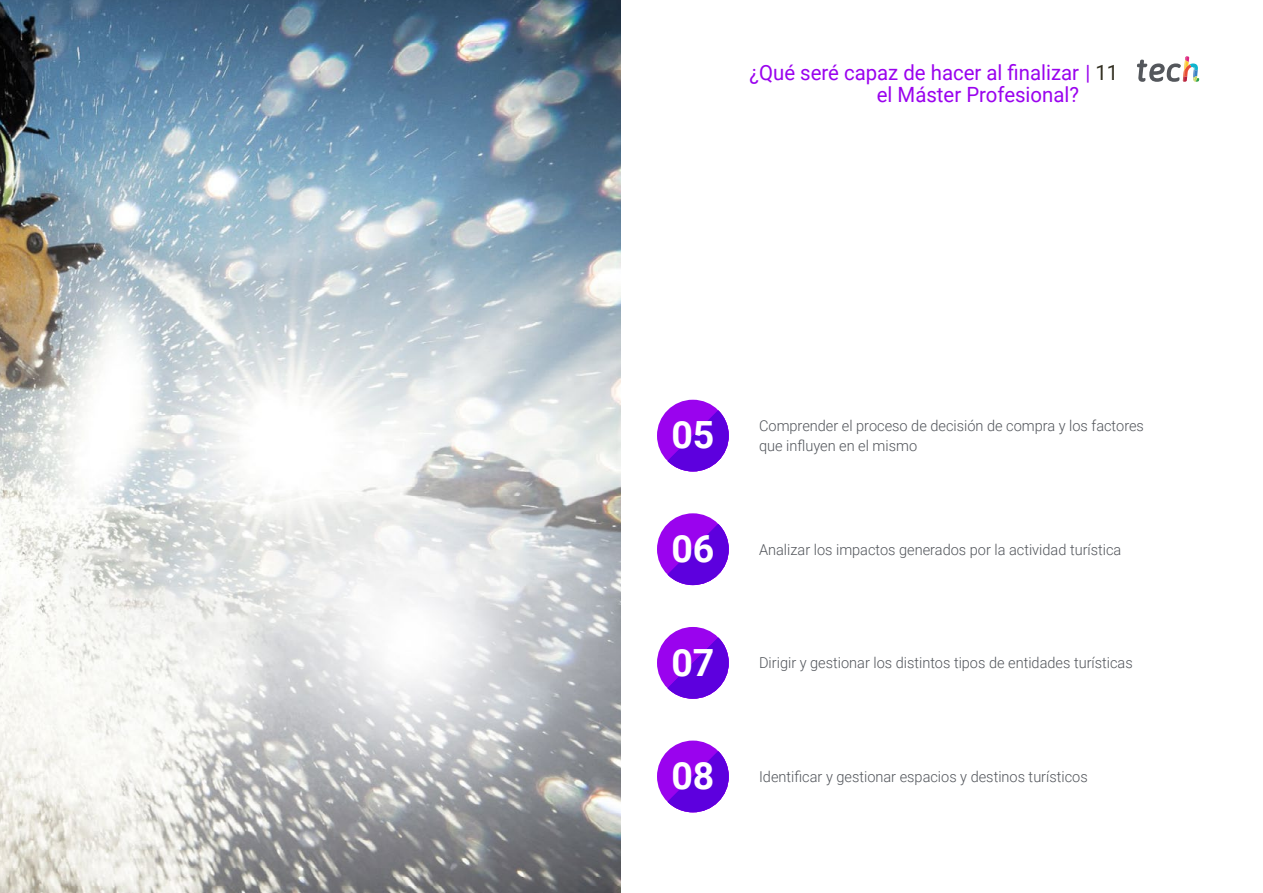
<style>
.page{position:relative;width:1263px;height:893px;background:#fff}
.page>*{position:absolute;margin:0;border:0;box-sizing:border-box;transform-origin:0 0}
.t1{font:700 37.5px "Roboto";color:#fff}
.t2{font:21px/22.5px "Roboto";color:#9a03ee}
.t3{font:300 15px "Roboto";color:#52555b}
.s1{color:#312e20}
</style>
<div class="page">
<div style="left:657px;top:513px;width:72px;height:72px;background:#9a03ee;border-radius:50%"></div>
<svg style="left:667px;top:524px;width:62px;height:61px"></svg>
<div style="left:657px;top:741px;width:72px;height:71px;background:#9a03ee;border-radius:50%"></div>
<svg style="left:667px;top:751px;width:62px;height:61px"></svg>
<div style="left:657px;top:627px;width:72px;height:72px;background:#9a03ee;border-radius:50%"></div>
<svg style="left:667px;top:637px;width:62px;height:62px"></svg>
<div style="left:657px;top:400px;width:72px;height:71px;background:#9a03ee;border-radius:50%"></div>
<svg style="left:667px;top:410px;width:62px;height:61px"></svg>
<img style="left:0;top:0;width:621px;height:893px">
<svg style="left:1137px;top:56px;width:62px;height:26px"></svg>
<h2 class="t2" style="left:877px;top:60px;width:243px;text-indent:-127px">¿Qué seré capaz de hacer al finalizar | <span class="s1">11 </span>el Máster Profesional?</h2>
<h1 class="t1" style="left:671px;top:409px;width:45px">05</h1>
<p class="t3" style="left:759px;top:416px;width:386px">Comprender el proceso de decisión de compra y los factores</p>
<p class="t3" style="left:759px;top:435px;width:160px">que influyen en el mismo</p>
<h1 class="t1" style="left:671px;top:522px;width:45px">06</h1>
<p class="t3" style="left:759px;top:539px;width:364px">Analizar los impactos generados por la actividad turística</p>
<h1 class="t1" style="left:671px;top:636px;width:45px">07</h1>
<p class="t3" style="left:759px;top:653px;width:375px">Dirigir y gestionar los distintos tipos de entidades turísticas</p>
<h1 class="t1" style="left:671px;top:750px;width:45px">08</h1>
<p class="t3" style="left:759px;top:766px;width:330px">Identificar y gestionar espacios y destinos turísticos</p>
</div>
